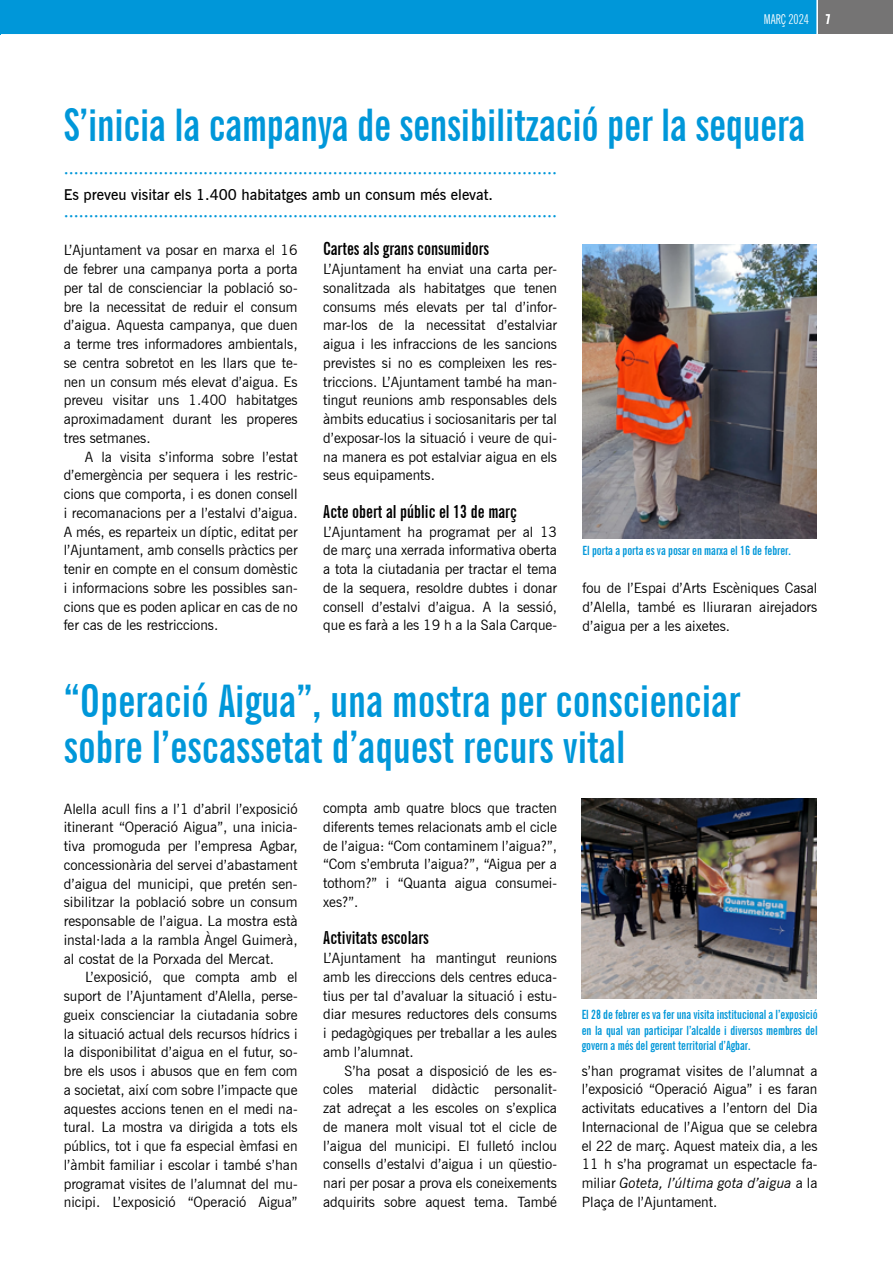
<style>
.page{position:relative;width:893px;height:1263px;background:#fff}
.page>*{position:absolute;margin:0;border:0;box-sizing:border-box;transform-origin:0 0}
.t1{font:700 extra-condensed 45px/46.5px "News Gothic BT";color:#0097d9}
.t2{font:700 extra-condensed 18px "News Gothic BT";color:#000}
.t3{font:600 16.5px "News Gothic BT";color:#0097d9}
.t4{font:600 15px "News Gothic BT";color:#000}
.t5{font:14.25px/18.8px "News Gothic BT";color:#000;text-align:justify}
.t6{font:extra-condensed 13.5px "News Gothic BT";color:#fff}
.t7{font:700 extra-condensed 12.75px/15.8px "News Gothic BT";letter-spacing:-.005em;color:#0097d9;text-align:justify}
.s1{font-weight:700}
.s2{font-style:italic}
</style>
<div class="page">
<div style="left:818px;top:0;width:75px;height:34px;background:#757474"></div>
<div style="left:0;top:0;width:816px;height:34px;background:#0097d9"></div>
<img style="left:581px;top:799px;width:235px;height:200px">
<img style="left:583px;top:245px;width:233px;height:293px">
<p class="t6" style="left:764px;top:11px;width:68px">MARÇ 2024 <span class="s1">7</span></p>
<p class="t6" style="left:751px;top:11px;width:59px">OCTUB E 15</p>
<h1 class="t1" style="left:64px;top:101px;width:743px">S’inicia la campanya de sensibilització per la sequera</h1>
<p class="t3" style="left:64px;top:163px;width:495px">···································································································</p>
<p class="t4" style="left:64px;top:185px;width:431px">Es preveu visitar els 1.400 habitatges amb un consum més elevat.</p>
<p class="t3" style="left:64px;top:206px;width:495px">···································································································</p>
<p class="t5" style="left:64px;top:241px;width:235px">L’Ajuntament va posar en marxa el 16 de febrer una campanya porta a porta per tal de conscienciar la població so&shy;bre la necessitat de reduir el consum d’aigua. Aquesta campanya, que duen a terme tres informadores ambientals, se centra sobretot en les llars que te&shy;nen un consum més elevat d’aigua. Es preveu visitar uns 1.400 habitatges aproximadament durant les properes tres setmanes.</p>
<p class="t5" style="left:64px;top:447px;width:235px;text-indent:21px">A la visita s’informa sobre l’estat d’emergència per sequera i les restric&shy;cions que comporta, i es donen consell i recomanacions per a l’estalvi d’aigua.<br>A més, es reparteix un díptic, editat per l’Ajuntament, amb consells pràctics per tenir en compte en el consum domèstic i informacions sobre les possibles san&shy;cions que es poden aplicar en cas de no fer cas de les restriccions.</p>
<p class="t2" style="left:323px;top:238px;width:167px">Cartes als grans consumidors</p>
<p class="t5" style="left:323px;top:260px;width:235px">L’Ajuntament ha enviat una carta per&shy;sonalitzada als habitatges que tenen consums més elevats per tal d’infor&shy;mar-los de la necessitat d’estalviar aigua i les infraccions de les sancions previstes si no es compleixen les res&shy;triccions. L’Ajuntament també ha man&shy;tingut reunions amb responsables dels àmbits educatius i sociosanitaris per tal d’exposar-los la situació i veure de qui&shy;na manera es pot estalviar aigua en els seus equipaments.</p>
<p class="t2" style="left:323px;top:501px;width:195px">Acte obert al públic el 13 de març</p>
<p class="t5" style="left:323px;top:522px;width:235px">L’Ajuntament ha programat per al 13 de març una xerrada informativa oberta a tota la ciutadania per tractar el tema de la sequera, resoldre dubtes i donar consell d’estalvi d’aigua. A la sessió, que es farà a les 19 h a la Sala Carque-</p>
<p class="t7" style="left:583px;top:543px;width:210px">El porta a porta es va posar en marxa el 16 de febrer.</p>
<p class="t5" style="left:583px;top:579px;width:236px">fou de l’Espai d’Arts Escèniques Casal d’Alella, també es lliuraran airejadors d’aigua per a les aixetes.</p>
<h1 class="t1" style="left:64px;top:677px;width:678px">“Operació Aigua”, una mostra per conscienciar sobre l’escassetat d’aquest recurs vital</h1>
<p class="t5" style="left:64px;top:799px;width:235px">Alella acull fins a l’1 d’abril l’exposició itinerant “Operació Aigua”, una inicia&shy;tiva promoguda per l’empresa Agbar, concessionària del servei d’abastament d’aigua del municipi, que pretén sen&shy;sibilitzar la població sobre un consum responsable de l’aigua. La mostra està instal·lada a la rambla Àngel Guimerà, al costat de la Porxada del Mercat.</p>
<p class="t5" style="left:64px;top:968px;width:235px;text-indent:21px">L’exposició, que compta amb el suport de l’Ajuntament d’Alella, perse&shy;gueix conscienciar la ciutadania sobre la situació actual dels recursos hídrics i la disponibilitat d’aigua en el futur, so&shy;bre els usos i abusos que en fem com a societat, així com sobre l’impacte que aquestes accions tenen en el medi na&shy;tural. La mostra va dirigida a tots els públics, tot i que fa especial èmfasi en l’àmbit familiar i escolar i també s’han programat visites de l’alumnat del mu&shy;nicipi. L’exposició “Operació Aigua”</p>
<p class="t5" style="left:323px;top:799px;width:235px">compta amb quatre blocs que tracten diferents temes relacionats amb el cicle de l’aigua: “Com contaminem l’aigua?”, “Com s’embruta l’aigua?”, “Aigua per a tothom?” i “Quanta aigua consumei&shy;xes?”.</p>
<p class="t2" style="left:323px;top:927px;width:107px">Activitats escolars</p>
<p class="t5" style="left:323px;top:949px;width:235px">L’Ajuntament ha mantingut reunions amb les direccions dels centres educa&shy;tius per tal d’avaluar la situació i estu&shy;diar mesures reductores dels consums i pedagògiques per treballar a les aules amb l’alumnat.</p>
<p class="t5" style="left:323px;top:1061px;width:235px;text-indent:21px">S’ha posat a disposició de les es&shy;coles material didàctic personalit&shy;zat adreçat a les escoles on s’explica de manera molt visual tot el cicle de l’aigua del municipi. El fulletó inclou consells d’estalvi d’aigua i un qüestio&shy;nari per posar a prova els coneixements adquirits sobre aquest tema. També</p>
<p class="t7" style="left:582px;top:1006px;width:238px">El 28 de febrer es va fer una visita institucional a l’exposició en la qual van participar l’alcalde i diversos membres del govern a més del gerent territorial d’Agbar.</p>
<p class="t5" style="left:582px;top:1061px;width:237px">s’han programat visites de l’alumnat a l’exposició “Operació Aigua” i es faran activitats educatives a l’entorn del Dia Internacional de l’Aigua que se celebra el 22 de març. Aquest mateix dia, a les 11 h s’ha programat un espectacle fa&shy;miliar <span class="s2">Goteta, l’última gota d’aigua</span> a la Plaça de l’Ajuntament.</p>
</div>
